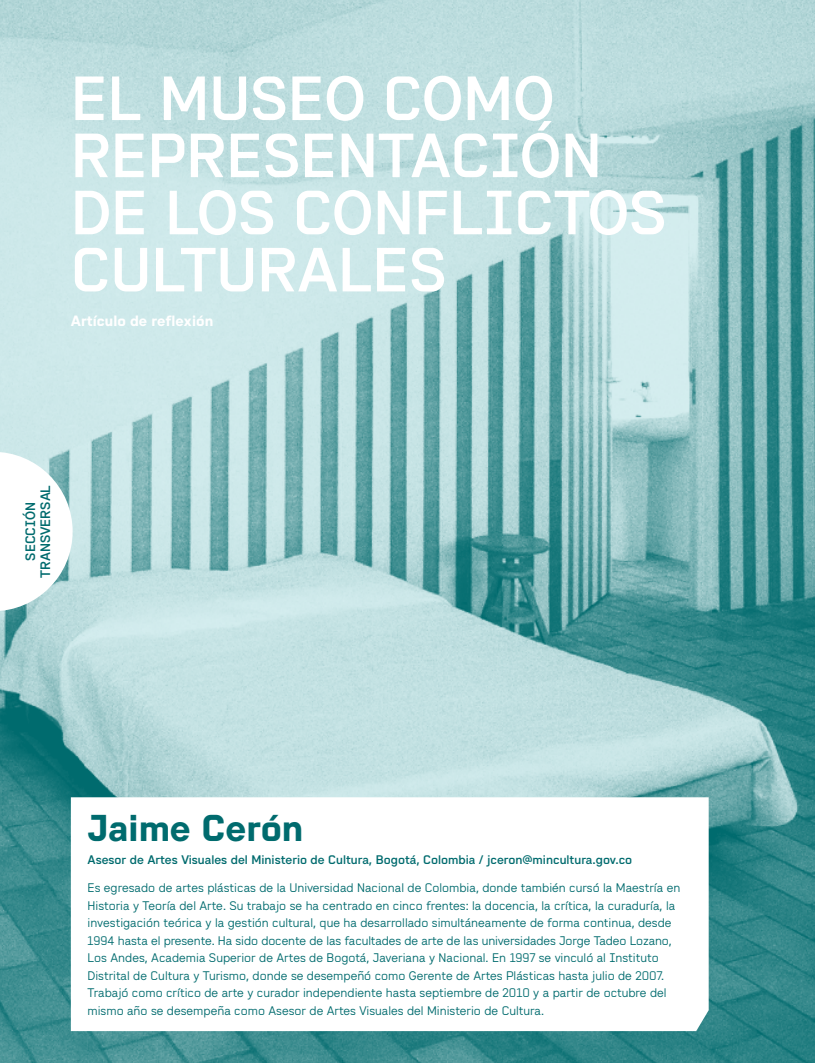
<style>
.page{position:relative;width:815px;height:1063px;background:#fff}
.page>*{position:absolute;margin:0;border:0;box-sizing:border-box;transform-origin:0 0}
.t1{font:500 62.5px/57.1px "Wedding Sans";color:#fff}
.t2{font:700 37.5px "Wedding Sans";color:#006b6e}
.t3{font:700 15px "Wedding Sans";color:#fff}
.t4{font:500 13.75px/15px "Wedding Sans";color:#006b6e;text-align:center}
.t5{font:12.5px/17.5px "Wedding Sans";color:#006b6e}
.t6{font:500 12.5px "Wedding Sans";color:#006b6e}
</style>
<div class="page">
<img style="left:0;top:0;width:815px;height:1063px">
<svg style="left:71px;top:797px;width:638px;height:234px"></svg>
<svg style="left:0;top:452px;width:73px;height:159px"></svg>
<h1 class="t1" style="left:71px;top:70px;width:597px">EL MUSEO COMO<br>REPRESENTACIÓN<br>DE LOS CONFLICTOS<br>CULTURALES</h1>
<p class="t3" style="left:71px;top:313px;width:144px">Artículo de reflexión</p>
<p class="t4" style="left:23px;top:578px;width:94px;rotate:-90deg">sección transversal</p>
<h2 class="t2" style="left:88px;top:806px;width:217px">Jaime Cerón</h2>
<p class="t6" style="left:88px;top:853px;width:546px">Asesor de Artes Visuales del Ministerio de Cultura, Bogotá, Colombia / jceron@mincultura.gov.co</p>
<p class="t5" style="left:88px;top:879px;width:594px">Es egresado de artes plásticas de la Universidad Nacional de Colombia, donde también cursó la Maestría en Historia y Teoría del Arte. Su trabajo se ha centrado en cinco frentes: la docencia, la crítica, la curaduría, la investigación teórica y la gestión cultural, que ha desarrollado simultáneamente de forma continua, desde 1994 hasta el presente. Ha sido docente de las facultades de arte de las universidades Jorge Tadeo Lozano, Los Andes, Academia Superior de Artes de Bogotá, Javeriana y Nacional. En 1997 se vinculó al Instituto Distrital de Cultura y Turismo, donde se desempeñó como Gerente de Artes Plásticas hasta julio de 2007.<br>Trabajó como crítico de arte y curador independiente hasta septiembre de 2010 y a partir de octubre del mismo año se desempeña como Asesor de Artes Visuales del Ministerio de Cultura.</p>
</div>
